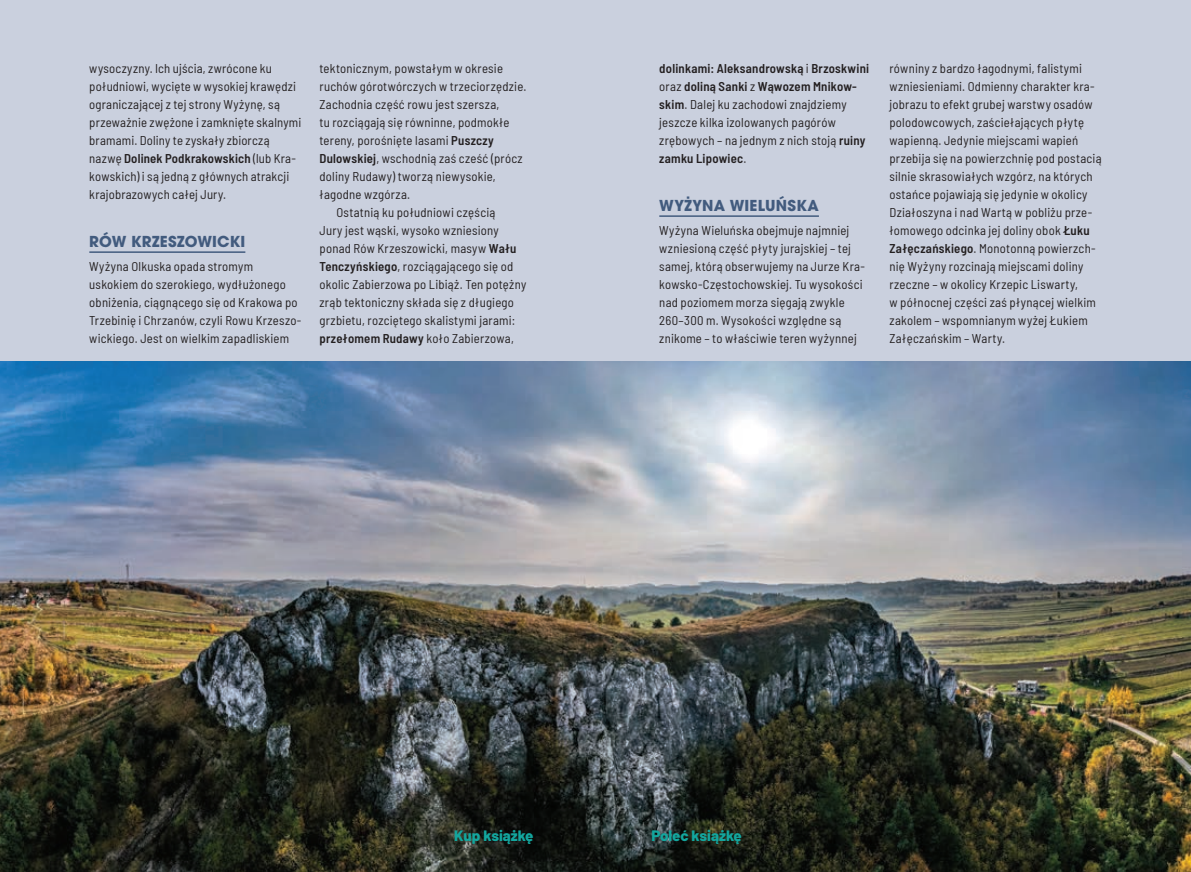
<style>
.page{position:relative;width:1191px;height:872px;background:#cad0de}
.page>*{position:absolute;margin:0;border:0;box-sizing:border-box;transform-origin:0 0}
.t1{font:700 15px "ITC Avant Garde Pro";letter-spacing:.015em;color:#425b7e}
.t2{font:800 15px "Barlow";color:#13a69e}
.t3{font:semi-condensed 12.75px/18px "Barlow";letter-spacing:.02em;color:#231f20}
.t4{font:600 semi-condensed 12.75px "Barlow";letter-spacing:.02em;color:#231f20}
.s1{font-weight:600}
.s2{font-weight:400}
</style>
<div class="page">
<hr style="left:659px;top:215px;width:160px;height:2px;background:#425b7e">
<hr style="left:89px;top:251px;width:156px;height:2px;background:#425b7e">
<img style="left:0;top:361px;width:1191px;height:511px">
<p class="t3" style="left:89px;top:59px;width:214px">wysoczyzny. Ich ujścia, zwrócone ku południowi, wycięte w wysokiej krawędzi ograniczającej z tej strony Wyżynę, są przeważnie zwężone i zamknięte skalnymi bramami. Doliny te zyskały zbiorczą nazwę <span class="s1">Dolinek Podkrakowskich</span> (lub Kra&shy;kowskich) i są jedną z głównych atrakcji krajobrazowych całej Jury.</p>
<p class="t1" style="left:89px;top:231px;width:157px">RÓW KRZESZOWICKI</p>
<p class="t3" style="left:89px;top:257px;width:214px">Wyżyna Olkuska opada stromym uskokiem do szerokiego, wydłużonego obniżenia, ciągnącego się od Krakowa po Trzebinię i Chrzanów, czyli Rowu Krzeszo&shy;wickiego. Jest on wielkim zapadliskiem</p>
<p class="t3" style="left:319px;top:59px;width:185px">tektonicznym, powstałym w okresie</p>
<p class="t3" style="left:319px;top:77px;width:208px">ruchów górotwórczych w trzeciorzędzie.</p>
<p class="t3" style="left:319px;top:95px;width:181px">Zachodnia część rowu jest szersza,</p>
<p class="t3" style="left:319px;top:113px;width:192px">tu rozciągają się równinne, podmokłe</p>
<p class="t3" style="left:319px;top:131px;width:176px">tereny, porośnięte lasami <span class="s1">Puszczy</span></p>
<p class="t3" style="left:319px;top:149px;width:205px"><span class="s1">Dulowskiej</span>, wschodnią zaś cześć (prócz</p>
<p class="t3" style="left:319px;top:167px;width:178px">doliny Rudawy) tworzą niewysokie,</p>
<p class="t3" style="left:319px;top:185px;width:92px">łagodne wzgórza.</p>
<p class="t3" style="left:336px;top:203px;width:160px">Ostatnią ku południowi częścią</p>
<p class="t3" style="left:319px;top:221px;width:181px">Jury jest wąski, wysoko wzniesiony</p>
<p class="t3" style="left:319px;top:239px;width:198px">ponad Rów Krzeszowicki, masyw <span class="s1">Wału</span></p>
<p class="t3" style="left:319px;top:257px;width:195px"><span class="s1">Tenczyńskiego</span>, rozciągającego się od</p>
<p class="t3" style="left:319px;top:275px;width:208px">okolic Zabierzowa po Libiąż. Ten potężny</p>
<p class="t3" style="left:319px;top:293px;width:196px">zrąb tektoniczny składa się z długiego</p>
<p class="t3" style="left:319px;top:311px;width:197px">grzbietu, rozciętego skalistymi jarami:</p>
<p class="t4" style="left:319px;top:330px;width:196px">przełomem Rudawy <span class="s2">koło Zabierzowa,</span></p>
<p class="t3" style="left:659px;top:59px;width:211px"><span class="s1">dolinkami: Aleksandrowską</span> i <span class="s1">Brzoskwini </span>oraz <span class="s1">doliną Sanki</span> z <span class="s1">Wąwozem Mnikow&shy;skim</span>. Dalej ku zachodowi znajdziemy jeszcze kilka izolowanych pagórów zrębowych – na jednym z nich stoją <span class="s1">ruiny zamku Lipowiec</span>.</p>
<p class="t1" style="left:659px;top:195px;width:161px">WYŻYNA WIELUŃSKA</p>
<p class="t3" style="left:659px;top:221px;width:207px">Wyżyna Wieluńska obejmuje najmniej wzniesioną część płyty jurajskiej – tej samej, którą obserwujemy na Jurze Kra&shy;kowsko-Częstochowskiej. Tu wysokości nad poziomem morza sięgają zwykle 260–300 m. Wysokości względne są znikome – to właściwie teren wyżynnej</p>
<p class="t3" style="left:889px;top:59px;width:214px">równiny z bardzo łagodnymi, falistymi wzniesieniami. Odmienny charakter kra&shy;jobrazu to efekt grubej warstwy osadów polodowcowych, zaściełających płytę wapienną. Jedynie miejscami wapień przebija się na powierzchnię pod postacią silnie skrasowiałych wzgórz, na których ostańce pojawiają się jedynie w okolicy Działoszyna i nad Wartą w pobliżu prze&shy;łomowego odcinka jej doliny obok <span class="s1">Łuku Załęczańskiego</span>. Monotonną powierzch&shy;nię Wyżyny rozcinają miejscami doliny rzeczne – w okolicy Krzepic Liswarty,<br>w północnej części zaś płynącej wielkim zakolem – wspomnianym wyżej Łukiem Załęczańskim – Warty.</p>
<p class="t2" style="left:454px;top:824px;width:81px">Kup książkę</p>
<p class="t2" style="left:651px;top:824px;width:91px">Poleć książkę</p>
</div>
